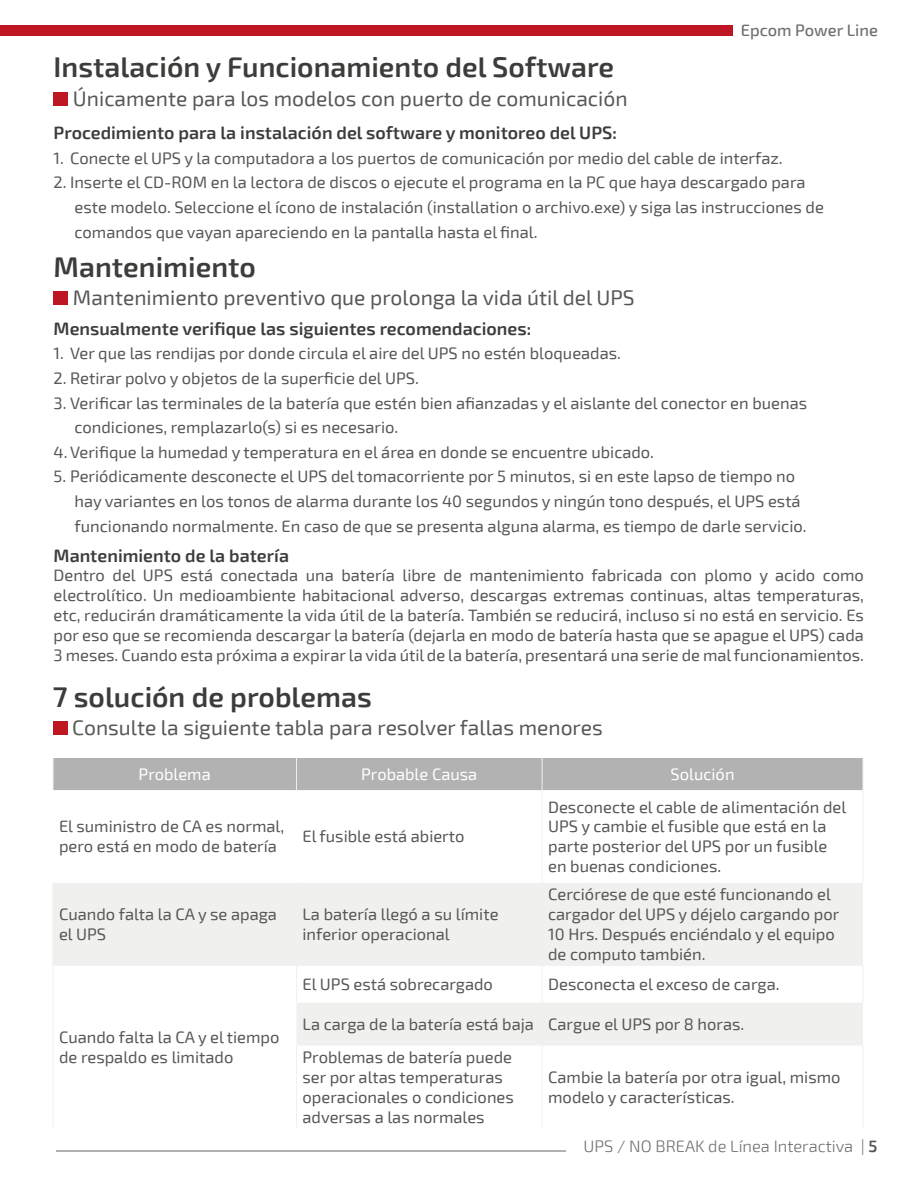
<style>
.page{position:relative;width:918px;height:1188px;background:#fff}
.page>*{position:absolute;margin:0;border:0;box-sizing:border-box;transform-origin:0 0}
.t1{font:600 28.5px "Exo 2";color:#3c3c3b}
.t2{font:21px "Exo 2";color:#575756}
.t3{font:600 18px "Exo 2";color:#3c3c3b}
.t4{font:16.5px/19.8px "Exo 2";color:#575756}
.t5{font:300 16.5px "Exo 2";color:#706f6f}
.t6{font:16.5px "Exo 2";color:#fff}
.t7{font:500 16.5px "Exo 2";color:#706f6f}
.s1{font-weight:600;color:#575756}
</style>
<div class="page">
<div style="left:0;top:25px;width:732px;height:10px;background:#be1622"></div>
<hr style="left:56px;top:1150px;width:510px;height:2px;background:#b3b2b2">
<div style="left:54px;top:92px;width:14px;height:14px;background:#be1622"></div>
<div style="left:54px;top:291px;width:14px;height:14px;background:#be1622"></div>
<div style="left:54px;top:758px;width:809px;height:32px;background:#b3b2b2"></div>
<svg style="left:54px;top:883px;width:809px;height:163px;fill:#f0f0ef"></svg>
<hr style="left:53px;top:758px;width:1px;height:32px;background:#f0f0ef">
<hr style="left:296px;top:758px;width:1px;height:32px;background:#f0f0ef">
<hr style="left:542px;top:758px;width:1px;height:32px;background:#f0f0ef">
<hr style="left:863px;top:758px;width:1px;height:32px;background:#f0f0ef">
<hr style="left:542px;top:790px;width:1px;height:93px;background:#f0f0ef">
<hr style="left:863px;top:790px;width:1px;height:93px;background:#f0f0ef">
<hr style="left:53px;top:883px;width:1px;height:83px;background:#f0f0ef">
<hr style="left:296px;top:883px;width:1px;height:83px;background:#f0f0ef">
<hr style="left:53px;top:966px;width:1px;height:37px;background:#f0f0ef">
<hr style="left:296px;top:966px;width:1px;height:37px;background:#f0f0ef">
<hr style="left:542px;top:966px;width:1px;height:37px;background:#f0f0ef">
<hr style="left:863px;top:966px;width:1px;height:37px;background:#f0f0ef">
<hr style="left:53px;top:1003px;width:1px;height:43px;background:#f0f0ef">
<hr style="left:53px;top:1046px;width:1px;height:83px;background:#f0f0ef">
<hr style="left:296px;top:1046px;width:1px;height:83px;background:#f0f0ef">
<hr style="left:542px;top:1046px;width:1px;height:83px;background:#f0f0ef">
<hr style="left:863px;top:1046px;width:1px;height:83px;background:#f0f0ef">
<div style="left:53px;top:722px;width:14px;height:13px;background:#be1622"></div>
<h1 class="t1" style="left:54px;top:50px;width:562px">Instalación y Funcionamiento del Software</h1>
<p class="t2" style="left:73px;top:86px;width:556px">Únicamente para los modelos con puerto de comunicación</p>
<p class="t7" style="left:741px;top:20px;width:139px">Epcom Power Line</p>
<p class="t3" style="left:54px;top:122px;width:565px">Procedimiento para la instalación del software y monitoreo del UPS:</p>
<p class="t4" style="left:54px;top:148px;width:731px">1. Conecte el UPS y la computadora a los puertos de comunicación por medio del cable de interfaz.</p>
<p class="t4" style="left:75px;top:171px;width:751px;line-height:24.6px;text-indent:-21px">2. Inserte el CD-ROM en la lectora de discos o ejecute el programa en la PC que haya descargado para este modelo. Seleccione el ícono de instalación (installation o archivo.exe) y siga las instrucciones de comandos que vayan apareciendo en la pantalla hasta el final.</p>
<h1 class="t1" style="left:54px;top:250px;width:204px">Mantenimiento</h1>
<p class="t2" style="left:73px;top:285px;width:563px">Mantenimiento preventivo que prolonga la vida útil del UPS</p>
<p class="t3" style="left:54px;top:318px;width:479px">Mensualmente verifique las siguientes recomendaciones:</p>
<p class="t4" style="left:54px;top:344px;width:569px">1. Ver que las rendijas por donde circula el aire del UPS no estén bloqueadas.</p>
<p class="t4" style="left:54px;top:369px;width:367px">2. Retirar polvo y objetos de la superficie del UPS.</p>
<p class="t4" style="left:75px;top:391px;width:734px;line-height:24.6px;text-indent:-21px">3. Verificar las terminales de la batería que estén bien afianzadas y el aislante del conector en buenas condiciones, remplazarlo(s) si es necesario.</p>
<p class="t4" style="left:54px;top:442px;width:602px">4. Verifique la humedad y temperatura en el área en donde se encuentre ubicado.</p>
<p class="t4" style="left:75px;top:465px;width:734px;line-height:24.6px;text-indent:-21px">5. Periódicamente desconecte el UPS del tomacorriente por 5 minutos, si en este lapso de tiempo no hay variantes en los tonos de alarma durante los 40 segundos y ningún tono después, el UPS está funcionando normalmente. En caso de que se presenta alguna alarma, es tiempo de darle servicio.</p>
<p class="t3" style="left:54px;top:545px;width:237px">Mantenimiento de la batería</p>
<p class="t4" style="left:54px;top:566px;width:812px;text-align:justify">Dentro del UPS está conectada una batería libre de mantenimiento fabricada con plomo y acido como electrolítico. Un medioambiente habitacional adverso, descargas extremas continuas, altas temperaturas, etc, reducirán dramáticamente la vida útil de la batería. También se reducirá, incluso si no está en servicio. Es por eso que se recomienda descargar la batería (dejarla en modo de batería hasta que se apague el UPS) cada 3 meses. Cuando esta próxima a expirar la vida útil de la batería, presentará una serie de mal funcionamientos.</p>
<h1 class="t1" style="left:53px;top:681px;width:320px">7 solución de problemas</h1>
<p class="t2" style="left:72px;top:715px;width:532px">Consulte la siguiente tabla para resolver fallas menores</p>
<p class="t6" style="left:139px;top:764px;width:74px">Problema</p>
<p class="t6" style="left:361px;top:764px;width:118px">Probable Causa</p>
<p class="t6" style="left:671px;top:764px;width:66px">Solución</p>
<p class="t4" style="left:59px;top:817px;width:227px">El suministro de CA es normal, pero está en modo de batería</p>
<p class="t4" style="left:303px;top:827px;width:164px">El fusible está abierto</p>
<p class="t4" style="left:59px;top:905px;width:219px">Cuando falta la CA y se apaga el UPS</p>
<p class="t4" style="left:303px;top:905px;width:198px">La batería llegó a su límite inferior operacional</p>
<p class="t4" style="left:548px;top:797px;width:300px">Desconecte el cable de alimentación del UPS y cambie el fusible que está en la parte posterior del UPS por un fusible en buenas condiciones.</p>
<p class="t4" style="left:548px;top:885px;width:293px">Cerciórese de que esté funcionando el cargador del UPS y déjelo cargando por 10 Hrs. Después enciéndalo y el equipo de computo también.</p>
<p class="t4" style="left:59px;top:1028px;width:222px">Cuando falta la CA y el tiempo de respaldo es limitado</p>
<p class="t4" style="left:303px;top:975px;width:192px">El UPS está sobrecargado</p>
<p class="t4" style="left:548px;top:975px;width:233px">Desconecta el exceso de carga.</p>
<p class="t4" style="left:303px;top:1008px;width:443px;line-height:33.3px">La carga de la batería está baja Cargue el UPS por 8 horas.<br>Problemas de batería puede</p>
<p class="t4" style="left:303px;top:1068px;width:213px">ser por altas temperaturas operacionales o condiciones adversas a las normales</p>
<p class="t4" style="left:548px;top:1068px;width:294px">Cambie la batería por otra igual, mismo modelo y características.</p>
<p class="t5" style="left:583px;top:1136px;width:295px">UPS / NO BREAK de Línea Interactiva | <span class="s1">5</span></p>
</div>
